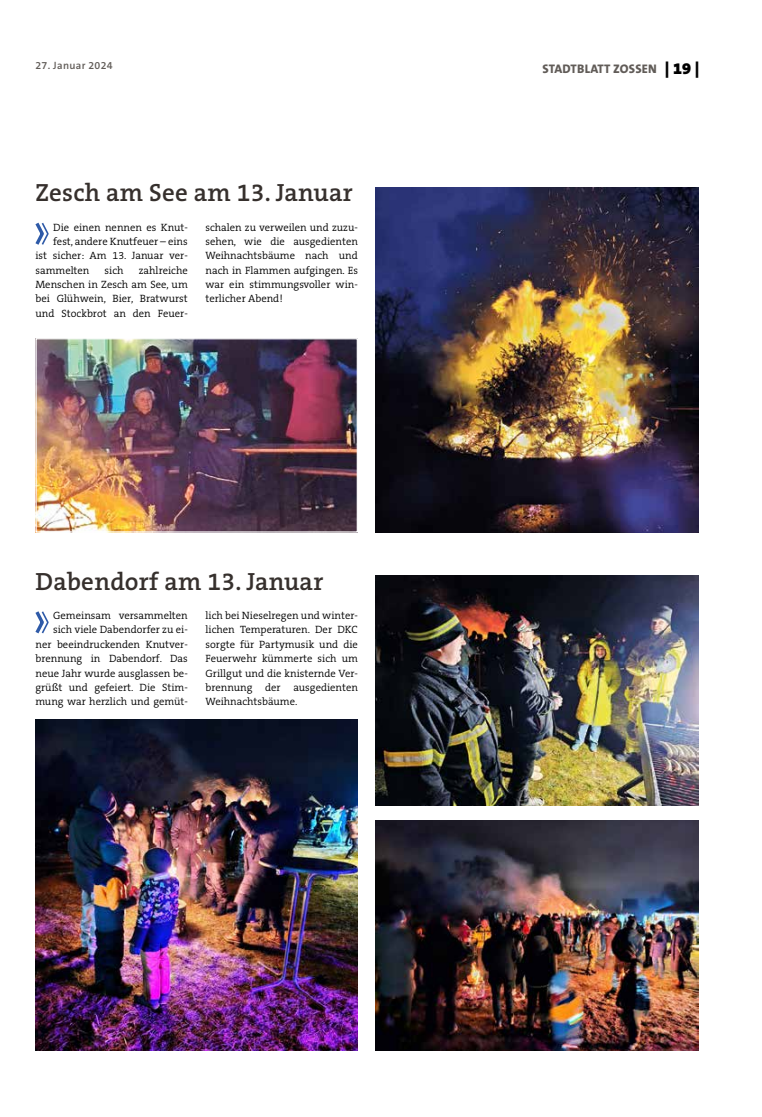
<style>
.page{position:relative;width:762px;height:1117px;background:#fff}
.page>*{position:absolute;margin:0;border:0;box-sizing:border-box;transform-origin:0 0}
.t1{font:600 25px "The Serif B W6";letter-spacing:.01em;color:#36302d}
.t2{font:800 12.5px "The Sans B W8";letter-spacing:.015em;color:#615c58}
.t3{font:300 10.62px/14.4px "The Serif B W4";color:#000;text-align:justify}
.t4{font:600 10.62px "The Sans B W6";letter-spacing:.03em;color:#615c58}
.s1{font-family:"The Sans B W9";font-weight:900;font-size:16.25px;color:#000}
</style>
<div class="page">
<svg style="left:35px;top:222px;width:14px;height:23px"></svg>
<img style="left:37px;top:340px;width:319px;height:190px">
<div style="left:35px;top:338px;width:323px;height:194px;border:1px solid #fff"></div>
<img style="left:376px;top:575px;width:322px;height:230px">
<img style="left:376px;top:187px;width:322px;height:345px">
<img style="left:376px;top:820px;width:322px;height:230px">
<img style="left:35px;top:719px;width:323px;height:331px">
<svg style="left:35px;top:611px;width:14px;height:23px"></svg>
<p class="t4" style="left:35px;top:59px;width:79px">27. Januar 2024</p>
<p class="t2" style="left:542px;top:61px;width:158px">STADTBLATT ZOSS EN <span class="s1">| 19 |</span></p>
<h1 class="t1" style="left:35px;top:176px;width:319px">Zesch am See am 13. Januar</h1>
<p class="t3" style="left:53px;top:220px;width:136px">Die einen nennen es Knut-</p>
<p class="t3" style="left:53px;top:234px;width:136px">fest, andere Knutfeuer – eins</p>
<p class="t3" style="left:35px;top:248px;width:154px">ist sicher: Am 13. Januar ver-</p>
<p class="t3" style="left:35px;top:263px;width:55px">sammelten</p>
<p class="t3" style="left:105px;top:263px;width:20px">sich</p>
<p class="t3" style="left:206px;top:220px;width:154px">schalen zu verweilen und zuzu&shy;sehen, wie die ausgedienten Weihnachtsbäume nach und nach in Flammen aufgingen. Es war ein stimmungsvoller win&shy;terlicher Abend!</p>
<p class="t3" style="left:35px;top:263px;width:154px;text-indent:103px">zahlreiche Menschen in Zesch am See, um bei Glühwein, Bier, Bratwurst und Stockbrot an den Feuer-</p>
<h1 class="t1" style="left:35px;top:565px;width:289px">Dabendorf am 13. Januar</h1>
<p class="t3" style="left:35px;top:608px;width:154px;text-align:right">Gemeinsam versammelten sich viele Dabendorfer zu ei&shy;ner beeindruckenden Knutver&shy;brennung in Dabendorf. Das neue Jahr wurde ausglassen be&shy;grüßt und gefeiert. Die Stim&shy;mung war herzlich und gemüt-</p>
<p class="t3" style="left:206px;top:608px;width:154px">lich bei Nieselregen und winter&shy;lichen Temperaturen. Der DKC sorgte für Partymusik und die Feuerwehr kümmerte sich um Grillgut und die knisternde Ver&shy;brennung der ausgedienten Weihnachtsbäume.</p>
</div>
